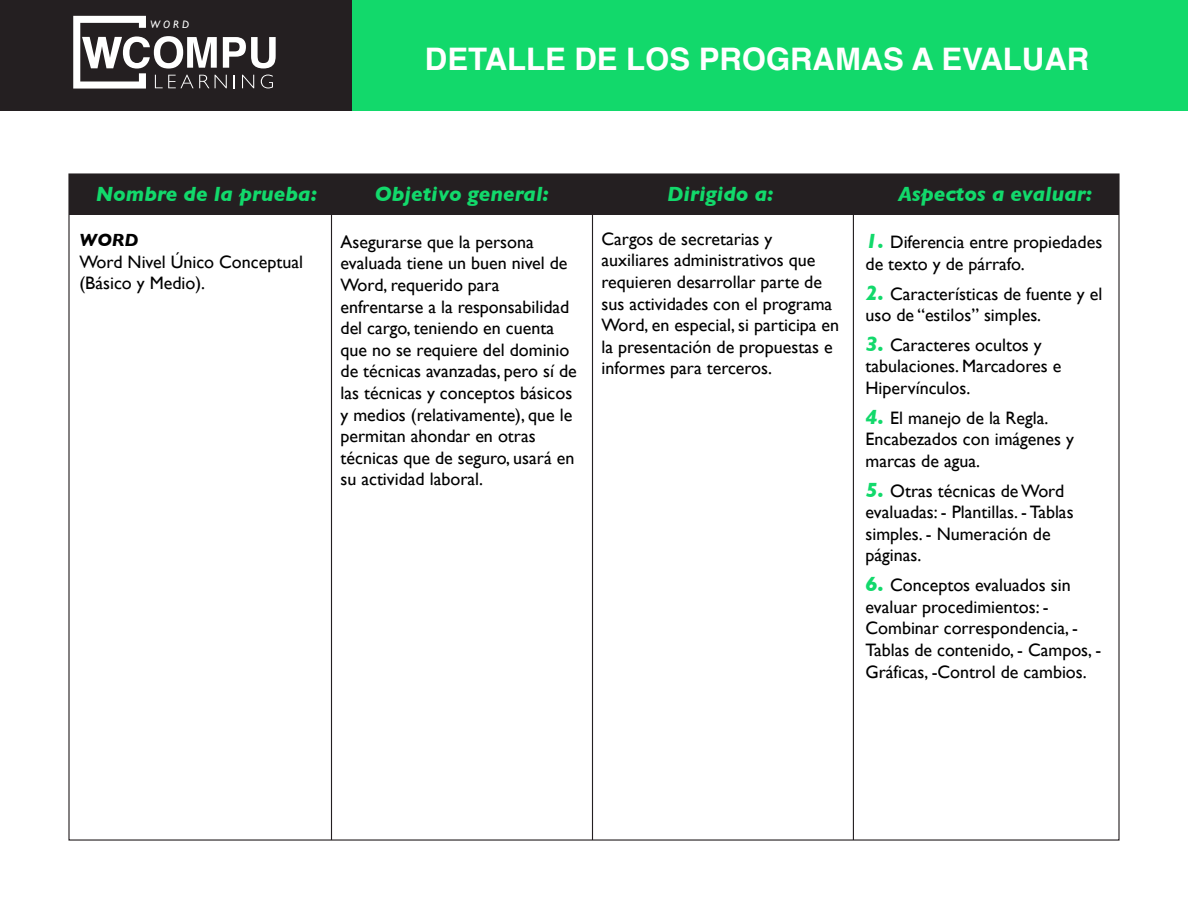
<style>
.page{position:relative;width:1188px;height:918px;background:#fff}
.page>*{position:absolute;margin:0;border:0;box-sizing:border-box;transform-origin:0 0}
.t1{font:700 31.05px "Helvetica";color:#fff}
.t2{font:italic 700 21px "Gill Sans";color:#12d96b}
.t3{font:18px/21.6px "Gill Sans";color:#000}
.t4{font:italic 700 18px "Gill Sans";color:#000}
.t5{font:italic 10.8px "Gill Sans";color:#fff}
.s1{font-weight:700;font-style:italic;font-size:21px;color:#12d96b}
</style>
<div class="page">
<div style="left:0;top:0;width:353px;height:111px;background:#241f21"></div>
<div style="left:352px;top:0;width:836px;height:111px;background:#12d96b"></div>
<div style="left:69px;top:174px;width:1049px;height:40px;background:#241f21"></div>
<hr style="left:331px;top:205px;width:1px;height:635px;background:#241f21">
<hr style="left:592px;top:205px;width:1px;height:635px;background:#241f21">
<hr style="left:853px;top:205px;width:1px;height:635px;background:#241f21">
<svg style="left:73px;top:16px;width:203px;height:73px"></svg>
<p class="t5" style="left:150px;top:18px;width:41px">W O R D</p>
<h1 class="t1" style="left:425px;top:34px;width:666px">DETALLE DE LOS PROGRAMAS A EVALUAR</h1>
<p class="t2" style="left:96px;top:182px;width:223px">Nombre de la prueba:</p>
<p class="t2" style="left:375px;top:182px;width:176px">Objetivo general:</p>
<p class="t2" style="left:667px;top:182px;width:108px">Dirigido a:</p>
<p class="t2" style="left:898px;top:182px;width:196px">Aspectos a evaluar:</p>
<p class="t4" style="left:80px;top:230px;width:61px">WORD</p>
<p class="t3" style="left:80px;top:251px;width:225px">Word Nivel Único Conceptual (Básico y Medio).</p>
<p class="t3" style="left:340px;top:231px;width:238px">Asegurarse que la persona evaluada tiene un buen nivel de<br>Word, requerido para enfrentarse a la responsabilidad del cargo, teniendo en cuenta que no se requiere del dominio de técnicas avanzadas, pero sí de las técnicas y conceptos básicos y medios (relativamente), que le permitan ahondar en otras técnicas que de seguro, usará en su actividad laboral.</p>
<p class="t3" style="left:602px;top:228px;width:239px">Cargos de secretarias y auxiliares administrativos que requieren desarrollar parte de sus actividades con el programa<br>Word, en especial, si participa en la presentación de propuestas e informes para terceros.</p>
<p class="t3" style="left:865px;top:231px;width:238px"><span class="s1">1.</span> Diferencia entre propiedades de texto y de párrafo.</p>
<p class="t3" style="left:865px;top:282px;width:238px"><span class="s1">2.</span> Características de fuente y el uso de “estilos” simples.</p>
<p class="t3" style="left:865px;top:334px;width:197px"><span class="s1">3.</span> Caracteres ocultos y tabulaciones. Marcadores e<br>Hipervínculos.</p>
<p class="t3" style="left:865px;top:407px;width:210px"><span class="s1">4.</span> El manejo de la Regla.<br>Encabezados con imágenes y marcas de agua.</p>
<p class="t3" style="left:865px;top:480px;width:210px"><span class="s1">5.</span> Otras técnicas de Word evaluadas: - Plantillas. - Tablas simples. - Numeración de páginas.</p>
<p class="t3" style="left:865px;top:574px;width:237px"><span class="s1">6.</span> Conceptos evaluados sin evaluar procedimientos: -<br>Combinar correspondencia, -<br>Tablas de contenido, - Campos, -<br>Gráficas, -Control de cambios.</p>
</div>
